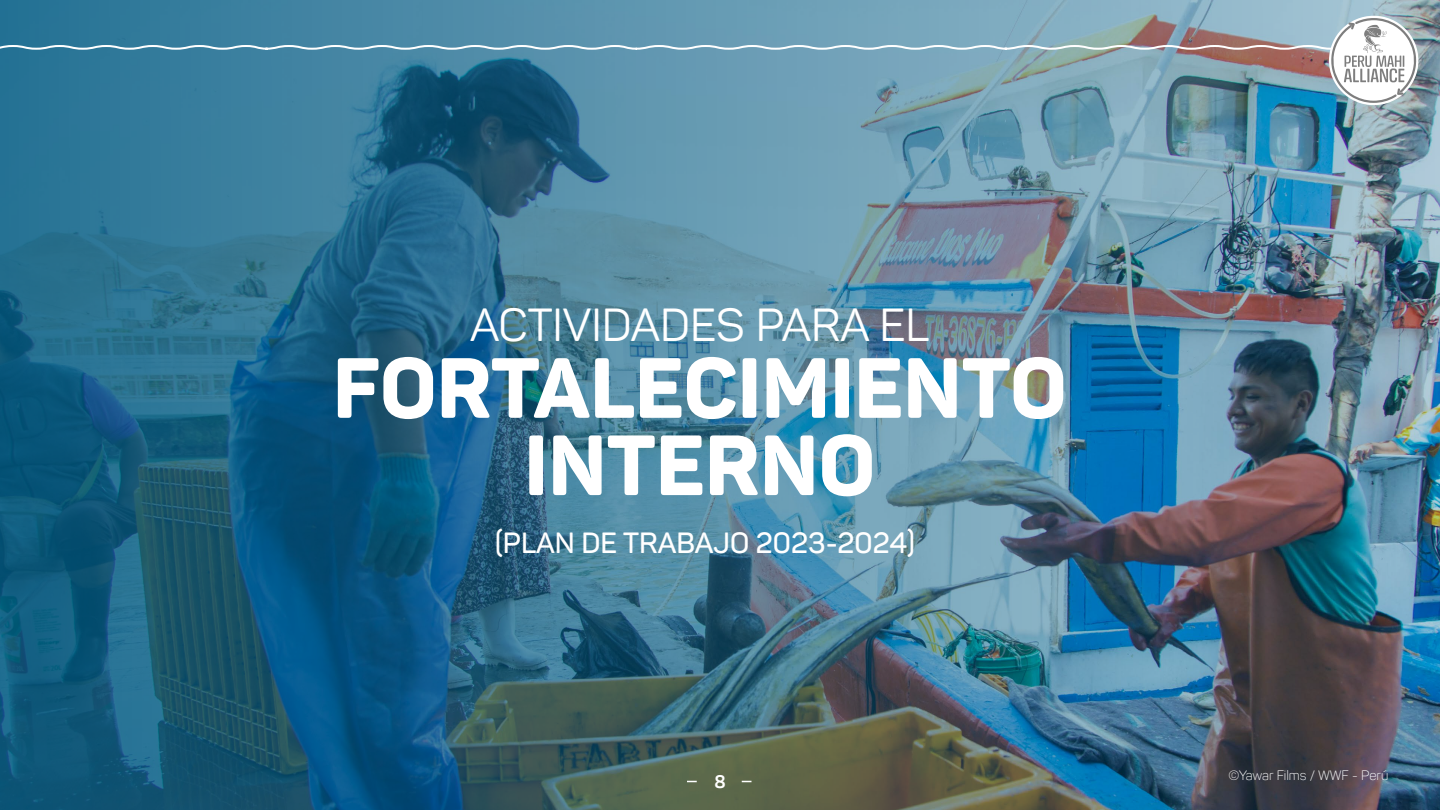
<style>
.page{position:relative;width:1440px;height:810px;background:#fff}
.page>*{position:absolute;margin:0;border:0;box-sizing:border-box;transform-origin:0 0}
.t1{font:800 84px/77.2px "Panton";color:#fff;text-align:center}
.t2{font:45.75px "Panton";color:#fff}
.t3{font:600 28.88px "Panton";color:#fff}
.t4{font:700 18px "Panton";color:#fff}
.t5{font:300 13.5px "Panton";color:#fff}
</style>
<div class="page">
<img style="left:0;top:0;width:1440px;height:810px">
<svg style="left:0;top:18px;width:1416px;height:85px;background:#6595aa"></svg>
<h2 class="t2" style="left:470px;top:296px;width:461px">ACTIVIDADES PARA EL</h2>
<h1 class="t1" style="left:333px;top:349px;width:736px">FORTALECIMIENTO<br>INTERNO</h1>
<p class="t3" style="left:495px;top:525px;width:421px">(PLAN DE TRABAJO 2023-2024)</p>
<p class="t4" style="left:714px;top:770px;width:13px">8</p>
<p class="t5" style="left:1228px;top:767px;width:161px">©Yawar Films / WWF - Perú</p>
</div>
